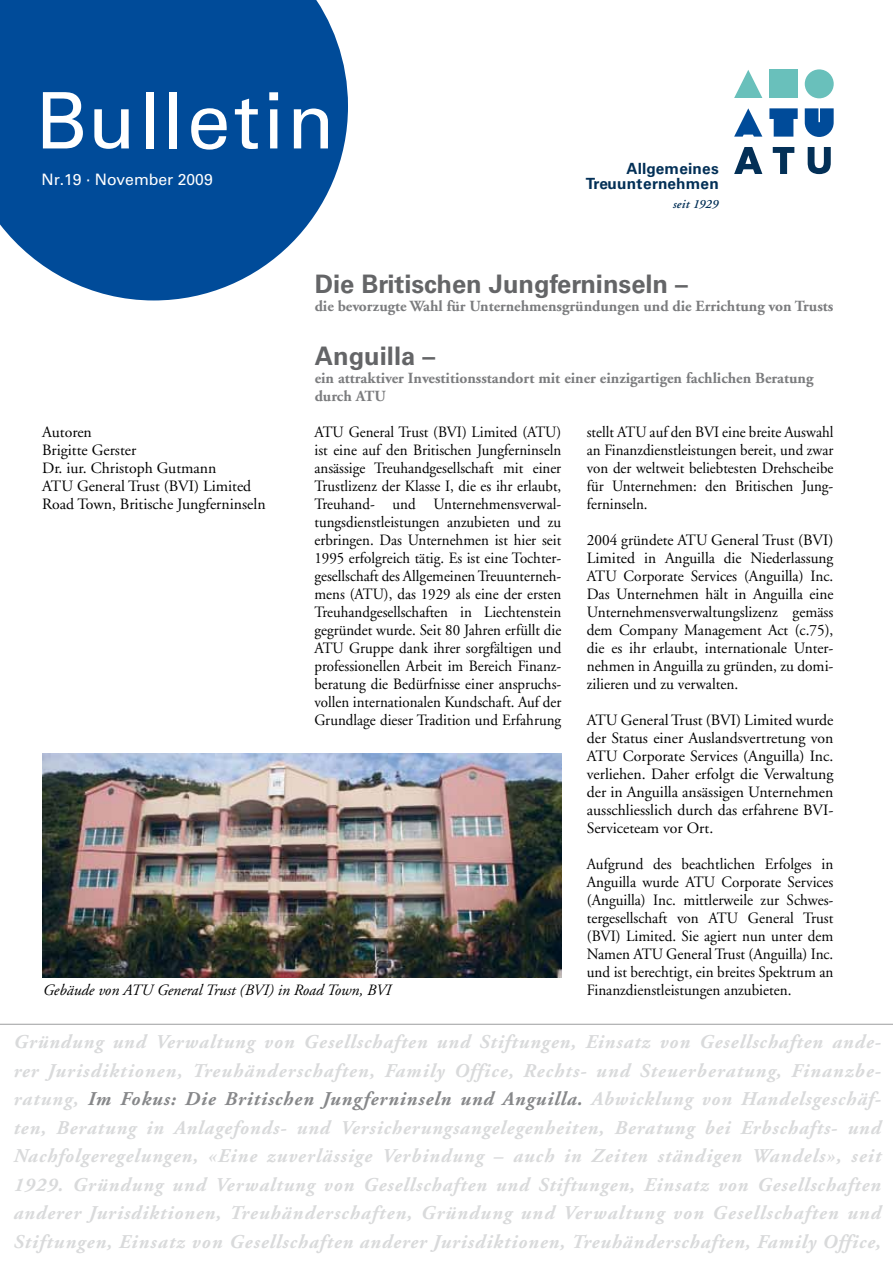
<style>
.page{position:relative;width:893px;height:1263px;background:#fff}
.page>*{position:absolute;margin:0;border:0;box-sizing:border-box;transform-origin:0 0}
.t1{font:78px "Univers";letter-spacing:.04em;color:#fff}
.t2{font:700 25.5px "Univers";color:#646567}
.t3{font:italic 700 19.5px/28.5px "Adobe Garamond";letter-spacing:.05em;color:#d9dadb;text-align:justify}
.t4{font:15.75px/18px "Adobe Garamond";color:#000;text-align:justify;scale:.95 1}
.t5{font:15.75px/18px "Adobe Garamond";color:#000;text-align:justify}
.t6{font:15.75px/18px "Adobe Garamond";color:#000;text-align:justify;scale:.96 1}
.t7{font:italic 15.75px "Adobe Garamond";color:#000}
.t8{font:15.75px "Univers";color:#fff}
.t9{font:700 15.45px/18px "Adobe Garamond";color:#7b7c7e}
.t10{font:700 15.45px/15.5px "Univers";letter-spacing:.01em;color:#033057;text-align:right}
.t11{font:italic 600 12.6px "Adobe Garamond";letter-spacing:.02em;color:#033057}
.s1{color:#87888a}
</style>
<div class="page">
<svg style="left:0;top:0;width:348px;height:300px;background:#1e60a5"></svg>
<img style="left:43px;top:754px;width:518px;height:223px">
<hr style="left:0;top:1024px;width:893px;height:1px;background:#9c9e9f">
<div style="left:769px;top:70px;width:29px;height:28px;background:#69c0bb"></div>
<div style="left:805px;top:69px;width:29px;height:29px;background:#69c0bb;border-radius:50%"></div>
<svg style="left:734px;top:70px;width:28px;height:28px"></svg>
<svg style="left:769px;top:108px;width:29px;height:29px"></svg>
<svg style="left:805px;top:108px;width:29px;height:29px"></svg>
<svg style="left:734px;top:108px;width:28px;height:29px"></svg>
<svg style="left:734px;top:147px;width:97px;height:27px"></svg>
<h1 class="t1" style="left:36px;top:75px;width:300px">Bulletin</h1>
<p class="t8" style="left:41px;top:170px;width:173px">Nr.19 · November 2009</p>
<p class="t10" style="left:586px;top:161px;width:134px">Allgemeines<br>Treuunternehmen</p>
<p class="t11" style="left:672px;top:198px;width:47px">seit 1929</p>
<h2 class="t2" style="left:315px;top:269px;width:375px">Die Britischen Jungferninseln –</h2>
<p class="t9" style="left:315px;top:298px;width:520px">die bevorzugte Wahl für Unternehmensgründungen und die Errichtung von Trusts</p>
<h2 class="t2" style="left:315px;top:341px;width:122px">Anguilla –</h2>
<p class="t9" style="left:315px;top:370px;width:500px">ein attraktiver Investitionsstandort mit einer einzigartigen fachlichen Beratung durch ATU</p>
<p class="t5" style="left:42px;top:424px;width:225px;text-align:left">Autoren<br>Brigitte Gerster<br>Dr. iur. Christoph Gutmann<br>ATU General Trust (BVI) Limited<br>Road Town, Britische Jungferninseln</p>
<p class="t4" style="left:587px;top:424px;width:261px">stellt ATU auf den BVI eine breite Auswahl an Finanzdienstleistungen bereit, und zwar von der weltweit beliebtesten Drehscheibe für Unternehmen: den Britischen Jung&shy;ferninseln.</p>
<p class="t5" style="left:587px;top:532px;width:248px">2004 gründete ATU General Trust (BVI)<br>Limited in Anguilla die Niederlassung ATU Corporate Services (Anguilla) Inc.<br>Das Unternehmen hält in Anguilla eine Unternehmensverwaltungslizenz gemäss dem Company Management Act (c.75), die es ihr erlaubt, internationale Unter&shy;nehmen in Anguilla zu gründen, zu domi&shy;zilieren und zu verwalten.</p>
<p class="t5" style="left:587px;top:712px;width:248px">ATU General Trust (BVI) Limited wurde der Status einer Auslandsvertretung von ATU Corporate Services (Anguilla) Inc. verliehen. Daher erfolgt die Verwaltung der in Anguilla ansässigen Unternehmen ausschliesslich durch das erfahrene BVI-Serviceteam vor Ort.</p>
<p class="t6" style="left:587px;top:856px;width:258px">Aufgrund des beachtlichen Erfolges in Anguilla wurde ATU Corporate Services (Anguilla) Inc. mittlerweile zur Schwes&shy;tergesellschaft von ATU General Trust (BVI) Limited. Sie agiert nun unter dem Namen ATU General Trust (Anguilla) Inc. und ist berechtigt, ein breites Spektrum an Finanzdienstleistungen anzubieten.</p>
<p class="t4" style="left:314px;top:424px;width:261px">ATU General Trust (BVI) Limited (ATU) ist eine auf den Britischen Jungferninseln ansässige Treuhandgesellschaft mit einer Trustlizenz der Klasse I, die es ihr erlaubt, Treuhand- und Unternehmensverwal&shy;tungsdienstleistungen anzubieten und zu erbringen. Das Unternehmen ist hier seit 1995 erfolgreich tätig. Es ist eine Tochter&shy;gesellschaft des Allgemeinen Treuunterneh&shy;mens (ATU), das 1929 als eine der ersten Treuhandgesellschaften in Liechtenstein gegründet wurde. Seit 80 Jahren erfüllt die ATU Gruppe dank ihrer sorgfältigen und professionellen Arbeit im Bereich Finanz&shy;beratung die Bedürfnisse einer anspruchs&shy;vollen internationalen Kundschaft. Auf der Grundlage dieser Tradition und Erfahrung</p>
<p class="t7" style="left:43px;top:982px;width:350px">Gebäude von ATU General Trust (BVI) in Road Town, BVI</p>
<p class="t3" style="left:13px;top:1028px;width:870px">Gründung und Verwaltung von Gesellschaften und Stiftungen, Einsatz von Gesellschaften ande&shy;rer Jurisdiktionen, Treuhänderschaften, Family Office, Rechts- und Steuerberatung, Finanzbe&shy;ratung, <span class="s1">Im Fokus: Die Britischen Jungferninseln und Anguilla.</span> Abwicklung von Handelsgeschäf&shy;ten, Beratung in Anlagefonds- und Versicherungsangelegenheiten, Beratung bei Erbschafts- und Nachfolgeregelungen, «Eine zuverlässige Verbindung – auch in Zeiten ständigen Wandels», seit 1929. Gründung und Verwaltung von Gesellschaften und Stiftungen, Einsatz von Gesellschaften anderer Jurisdiktionen, Treuhänderschaften, Gründung und Verwaltung von Gesellschaften und Stiftungen, Einsatz von Gesellschaften anderer Jurisdiktionen, Treuhänderschaften, Family Office,</p>
</div>
